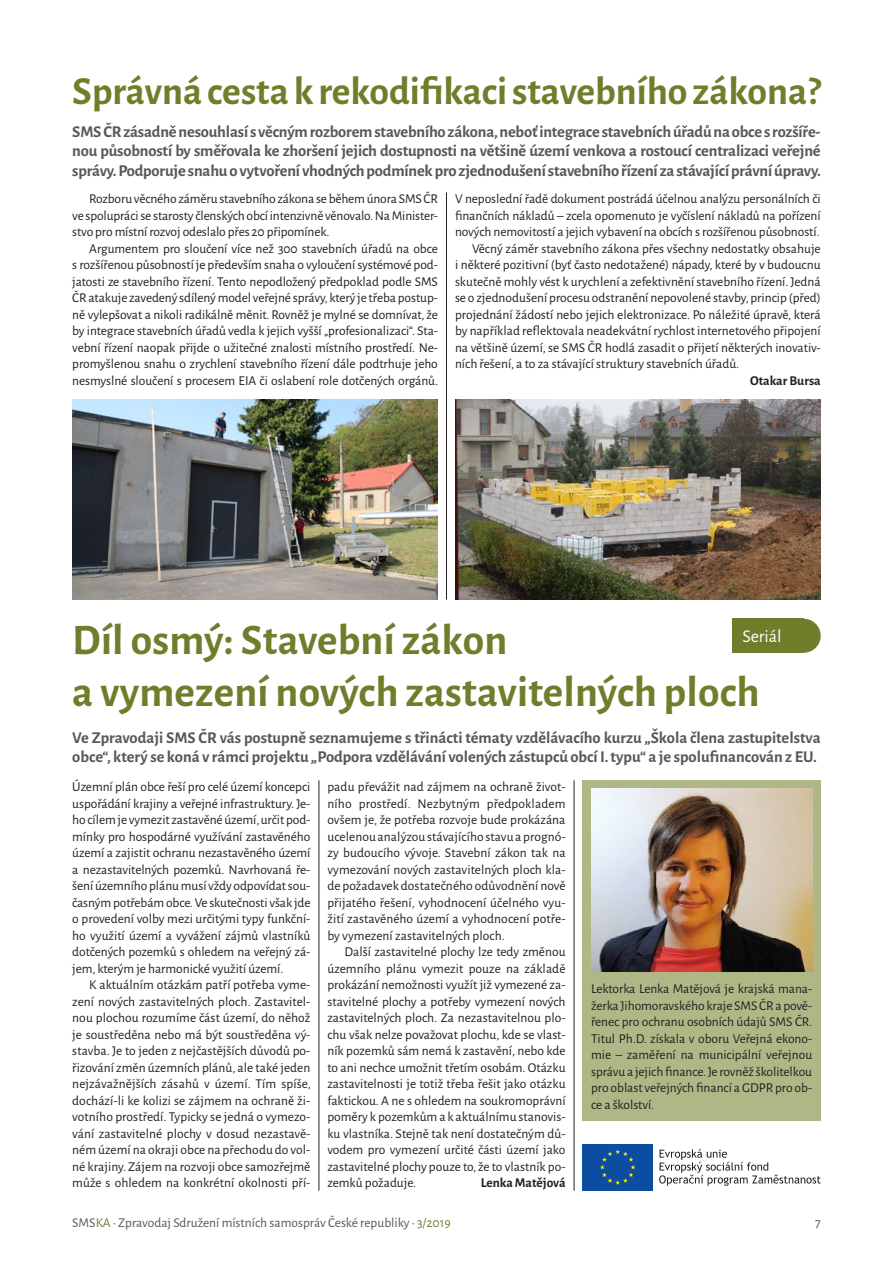
<style>
.page{position:relative;width:893px;height:1263px;background:#fff}
.page>*{position:absolute;margin:0;border:0;box-sizing:border-box;transform-origin:0 0}
.t1{font:700 43.5px/52.2px "Alegreya Sans";letter-spacing:.005em;color:#6f7e2b}
.t2{font:700 39.75px "Alegreya Sans";color:#6f7e2b}
.t3{font:18px "Alegreya Sans";color:#fff}
.t4{font:700 16.5px/19.5px "Alegreya Sans";color:#57585a;text-align:justify}
.t5{font:13.5px/16.5px "Alegreya Sans";color:#231f20;text-align:justify}
.t6{font:13.5px "Alegreya Sans";color:#57585a}
.t7{font:700 13.5px "Alegreya Sans";color:#231f20}
.s1{color:#6f7e2b}
</style>
<div class="page">
<div style="left:787px;top:619px;width:34px;height:34px;background:#6f7e2b;border-radius:50%"></div>
<div style="left:732px;top:619px;width:72px;height:34px;background:#6f7e2b"></div>
<div style="left:583px;top:780px;width:238px;height:340px;background:#afb786"></div>
<img style="left:591px;top:789px;width:221px;height:183px">
<div style="left:583px;top:1144px;width:70px;height:47px;background:#0d4da1"></div>
<svg style="left:600px;top:1149px;width:35px;height:36px"></svg>
<svg style="left:659px;top:1149px;width:162px;height:37px"></svg>
<hr style="left:319px;top:780px;width:1px;height:411px;background:#231f20">
<hr style="left:574px;top:780px;width:1px;height:411px;background:#231f20">
<img style="left:72px;top:400px;width:366px;height:200px">
<img style="left:455px;top:400px;width:366px;height:200px">
<hr style="left:446px;top:192px;width:1px;height:408px;background:#231f20">
<h2 class="t2" style="left:72px;top:62px;width:750px">Správná cesta k rekodifikaci stavebního zákona?</h2>
<p class="t4" style="left:72px;top:120px;width:750px">SMS ČR zásadně nesouhlasí s věcným rozborem stavebního zákona, neboť integrace stavebních úřadů na obce s rozšíře&shy;nou působností by směřovala ke zhoršení jejich dostupnosti na většině území venkova a rostoucí centralizaci veřejné správy. Podporuje snahu o vytvoření vhodných podmínek pro zjednodušení stavebního řízení za stávající právní úpravy.</p>
<p class="t5" style="left:455px;top:190px;width:367px">V neposlední řadě dokument postrádá účelnou analýzu personálních či</p>
<p class="t5" style="left:455px;top:206px;width:367px">finančních nákladů – zcela opomenuto je vyčíslení nákladů na pořízení</p>
<p class="t5" style="left:455px;top:223px;width:366px">nových nemovitostí a jejich vybavení na obcích s rozšířenou působností.</p>
<p class="t5" style="left:472px;top:239px;width:350px">Věcný záměr stavebního zákona přes všechny nedostatky obsahuje</p>
<p class="t5" style="left:455px;top:256px;width:367px">i některé pozitivní (byť často nedotažené) nápady, které by v budoucnu</p>
<p class="t5" style="left:455px;top:272px;width:367px">skutečně mohly vést k urychlení a zefektivnění stavebního řízení. Jedná</p>
<p class="t5" style="left:455px;top:289px;width:367px">se o zjednodušení procesu odstranění nepovolené stavby, princip (před)</p>
<p class="t5" style="left:455px;top:305px;width:367px">projednání žádostí nebo jejich elektronizace. Po náležité úpravě, která</p>
<p class="t5" style="left:455px;top:322px;width:367px">by například reflektovala neadekvátní rychlost internetového připojení</p>
<p class="t5" style="left:455px;top:338px;width:367px">na většině území, se SMS ČR hodlá zasadit o přijetí některých inovativ-</p>
<p class="t5" style="left:455px;top:355px;width:286px">ních řešení, a to za stávající struktury stavebních úřadů.</p>
<p class="t7" style="left:750px;top:370px;width:72px">Otakar Bursa</p>
<p class="t5" style="left:72px;top:190px;width:367px;text-indent:17px">Rozboru věcného záměru stavebního zákona se během února SMS ČR ve spolupráci se starosty členských obcí intenzivně věnovalo. Na Minister&shy;stvo pro místní rozvoj odeslalo přes 20 připomínek.</p>
<p class="t5" style="left:72px;top:239px;width:367px;text-indent:17px">Argumentem pro sloučení více než 300 stavebních úřadů na obce s rozšířenou působností je především snaha o vyloučení systémové pod&shy;jatosti ze stavebního řízení. Tento nepodložený předpoklad podle SMS ČR atakuje zavedený sdílený model veřejné správy, který je třeba postup&shy;ně vylepšovat a nikoli radikálně měnit. Rovněž je mylné se domnívat, že by integrace stavebních úřadů vedla k jejich vyšší „profesionalizaci“. Sta&shy;vební řízení naopak přijde o užitečné znalosti místního prostředí. Ne&shy;promyšlenou snahu o zrychlení stavebního řízení dále podtrhuje jeho nesmyslné sloučení s procesem EIA či oslabení role dotčených orgánů.</p>
<h1 class="t1" style="left:72px;top:610px;width:689px">Díl osmý: Stavební zákon<br>a vymezení nových zastavitelných ploch</h1>
<p class="t4" style="left:72px;top:726px;width:750px">Ve Zpravodaji SMS ČR vás postupně seznamujeme s třinácti tématy vzdělávacího kurzu „Škola člena zastupitelstva obce“, který se koná v rámci projektu „Podpora vzdělávání volených zástupců obcí I. typu“ a je spolufinancován z EU.</p>
<h3 class="t3" style="left:742px;top:624px;width:41px">Seriál</h3>
<p class="t5" style="left:72px;top:778px;width:240px">Územní plán obce řeší pro celé území koncepci uspořádání krajiny a veřejné infrastruktury. Je&shy;ho cílem je vymezit zastavěné území, určit pod&shy;mínky pro hospodárné využívání zastavěného území a zajistit ochranu nezastavěného území a nezastavitelných pozemků. Navrhovaná ře&shy;šení územního plánu musí vždy odpovídat sou&shy;časným potřebám obce. Ve skutečnosti však jde o provedení volby mezi určitými typy funkční&shy;ho využití území a vyvážení zájmů vlastníků dotčených pozemků s ohledem na veřejný zá&shy;jem, kterým je harmonické využití území.</p>
<p class="t5" style="left:72px;top:976px;width:240px;text-indent:17px">K aktuálním otázkám patří potřeba vyme&shy;zení nových zastavitelných ploch. Zastavitel&shy;nou plochou rozumíme část území, do něhož je soustředěna nebo má být soustředěna vý&shy;stavba. Je to jeden z nejčastějších důvodů po&shy;řizování změn územních plánů, ale také jeden nejzávažnějších zásahů v území. Tím spíše, dochází-li ke kolizi se zájmem na ochraně ži&shy;votního prostředí. Typicky se jedná o vymezo&shy;vání zastavitelné plochy v dosud nezastavě&shy;ném území na okraji obce na přechodu do vol&shy;né krajiny. Zájem na rozvoji obce samozřejmě může s ohledem na konkrétní okolnosti pří-</p>
<p class="t5" style="left:327px;top:778px;width:240px">padu převážit nad zájmem na ochraně život&shy;ního prostředí. Nezbytným předpokladem ovšem je, že potřeba rozvoje bude prokázána ucelenou analýzou stávajícího stavu a prognó&shy;zy budoucího vývoje. Stavební zákon tak na vymezování nových zastavitelných ploch kla&shy;de požadavek dostatečného odůvodnění nově přijatého řešení, vyhodnocení účelného vyu&shy;žití zastavěného území a vyhodnocení potře&shy;by vymezení zastavitelných ploch.</p>
<p class="t5" style="left:327px;top:943px;width:240px;text-indent:17px">Další zastavitelné plochy lze tedy změnou územního plánu vymezit pouze na základě prokázání nemožnosti využít již vymezené za&shy;stavitelné plochy a potřeby vymezení nových zastavitelných ploch. Za nezastavitelnou plo&shy;chu však nelze považovat plochu, kde se vlast&shy;ník pozemků sám nemá k zastavění, nebo kde to ani nechce umožnit třetím osobám. Otázku zastavitelnosti je totiž třeba řešit jako otázku faktickou. A ne s ohledem na soukromoprávní poměry k pozemkům a k aktuálnímu stanovis&shy;ku vlastníka. Stejně tak není dostatečným dů&shy;vodem pro vymezení určité části území jako zastavitelné plochy pouze to, že to vlastník po&shy;zemků požaduje.</p>
<p class="t7" style="left:481px;top:1173px;width:86px">Lenka Matějová</p>
<p class="t5" style="left:591px;top:980px;width:223px">Lektorka Lenka Matějová je krajská mana&shy;žerka Jihomoravského kraje SMS ČR a pově&shy;řenec pro ochranu osobních údajů SMS ČR.<br>Titul Ph.D. získala v oboru Veřejná ekono&shy;mie – zaměření na municipální veřejnou správu a jejich finance. Je rovněž školitelkou pro oblast veřejných financí a GDPR pro ob&shy;ce a školství.</p>
<p class="t6" style="left:72px;top:1213px;width:380px">SMS<span class="s1">KA</span> • Zpravodaj Sdružení místních samospráv České republiky • <span class="s1">3/2019</span></p>
<p class="t6" style="left:815px;top:1213px;width:7px">7</p>
</div>
